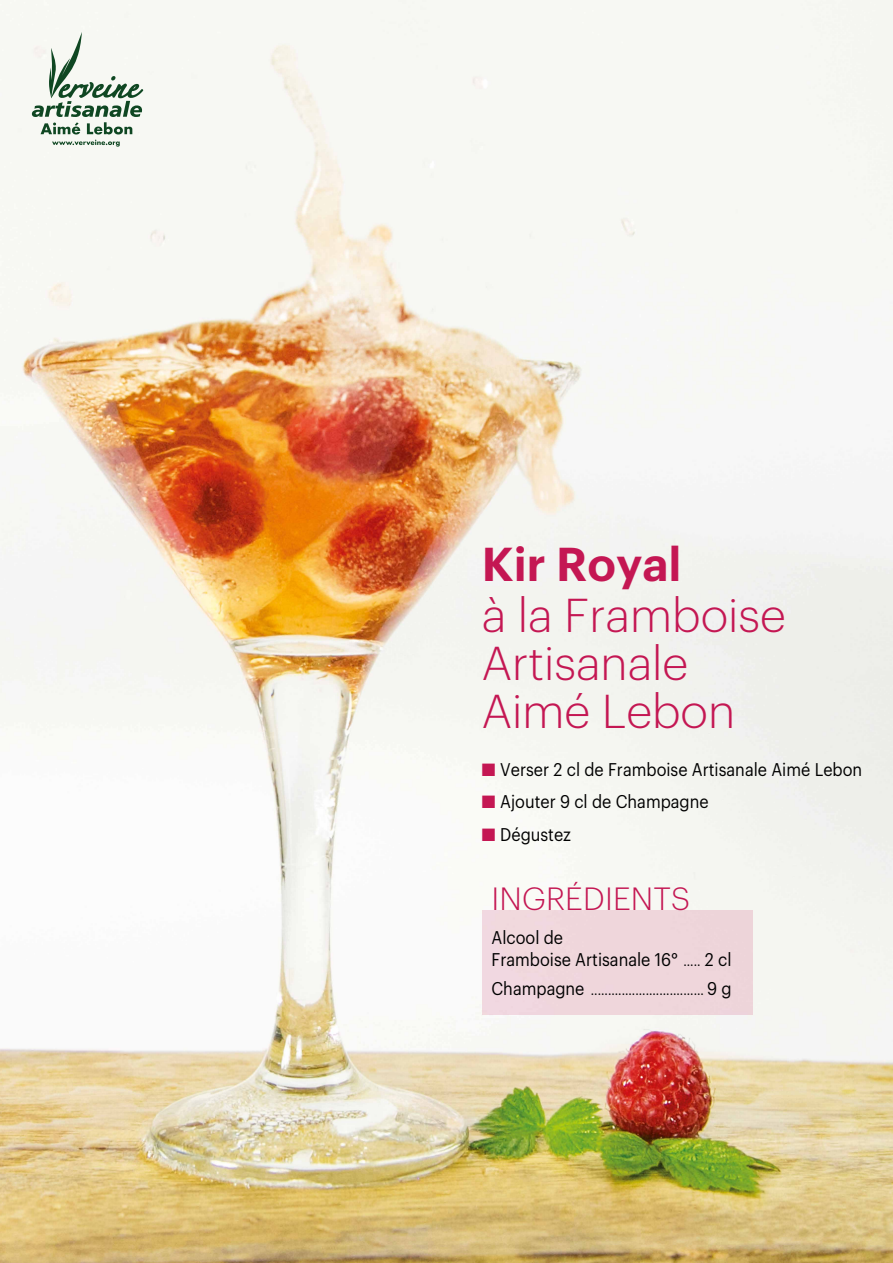
<style>
.page{position:relative;width:893px;height:1263px;background:#fff}
.page>*{position:absolute;margin:0;border:0;box-sizing:border-box;transform-origin:0 0}
.t1{font:300 46.5px/48px "Graphik";color:#c41753}
.t2{font:600 46.5px "Graphik";color:#c41753}
.t3{font:300 31.5px "Graphik";letter-spacing:.005em;color:#c41753}
.t4{font:18px/22.5px "Graphik";color:#000;scale:.9 1}
.t5{font:13.5px "Graphik";color:#000;scale:.9 1}
.s1{color:#c41753}
.s2{font-size:13.5px}
.s3{font-size:18px}
</style>
<div class="page">
<img style="left:0;top:0;width:893px;height:1263px">
<div style="left:482px;top:910px;width:270px;height:104px;background:#efd6db"></div>
<svg style="left:32px;top:32px;width:111px;height:102px"></svg>
<svg style="left:52px;top:140px;width:68px;height:7px"></svg>
<h1 class="t2" style="left:482px;top:529px;width:201px">Kir Royal</h1>
<h1 class="t1" style="left:482px;top:588px;width:306px">à la Framboise<br>Artisanale<br>Aimé Lebon</h1>
<p class="t4" style="left:482px;top:756px;width:424px"><span class="s1">■</span> Verser 2 cl de Framboise Artisanale Aimé Lebon</p>
<p class="t4" style="left:482px;top:789px;width:254px"><span class="s1">■</span> Ajouter 9 cl de Champagne</p>
<p class="t4" style="left:482px;top:821px;width:101px"><span class="s1">■</span> Dégustez</p>
<h2 class="t3" style="left:492px;top:876px;width:200px">INGRÉDIENTS</h2>
<p class="t4" style="left:491px;top:925px;width:268px">Alcool de<br>Framboise Artisanale 16° <span class="s2">.....</span> 2 cl</p>
<p class="t5" style="left:491px;top:980px;width:268px"><span class="s3">Champagne</span> ................................. <span class="s3">9 g</span></p>
</div>
